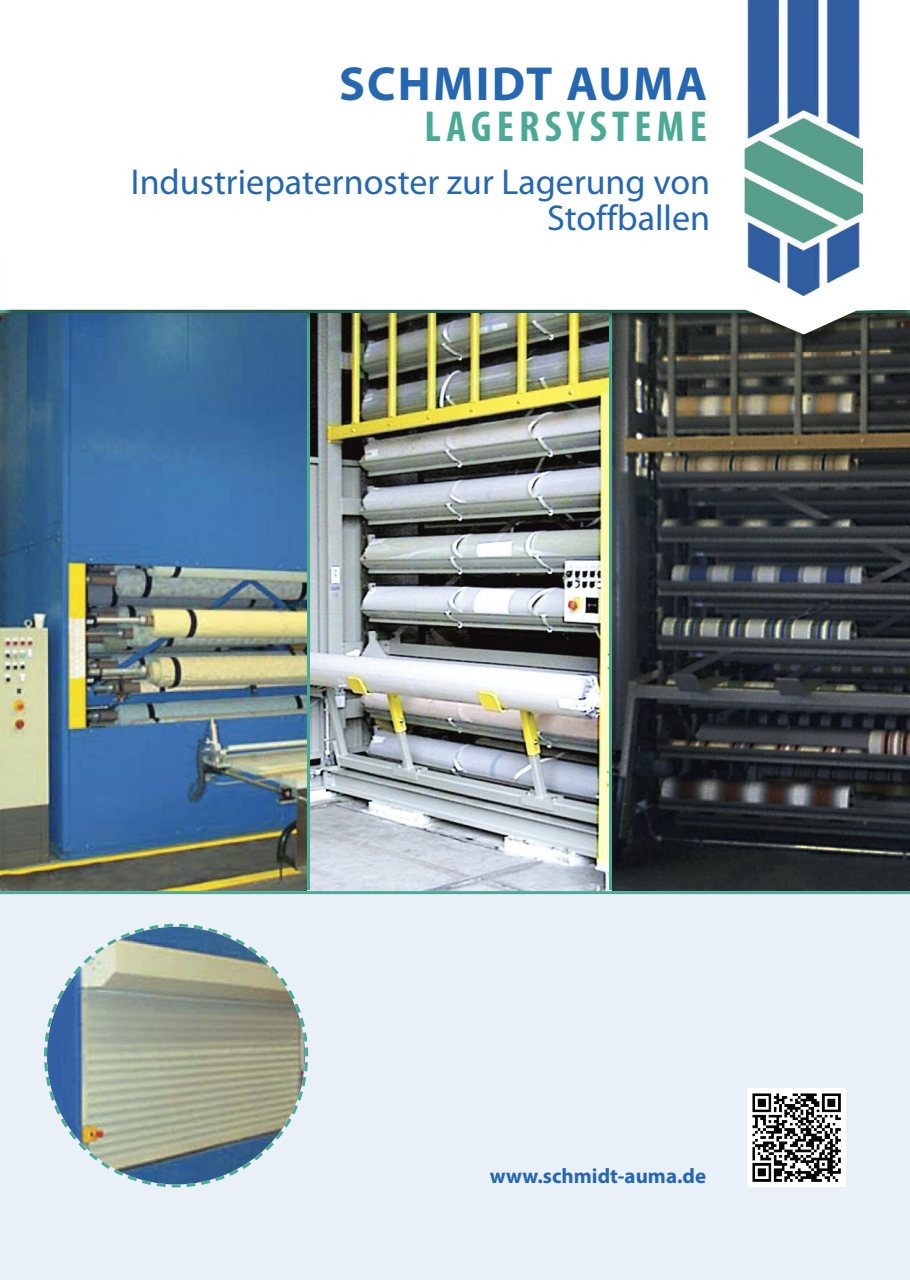
<style>
.page{position:relative;width:910px;height:1280px;background:#fff}
.page>*{position:absolute;margin:0;border:0;box-sizing:border-box;transform-origin:0 0}
.t1{font:700 48px "Myriad Pro";letter-spacing:.045em;color:#2567b0}
.t2{font:700 condensed 43.5px "Myriad Pro";letter-spacing:.12em;color:#4ba996}
.t3{font:36px/36px "Myriad Pro";color:#2567b0;text-align:right}
.t4{font:700 21px "Myriad Pro";color:#2567b0}
</style>
<div class="page">
<img style="left:612px;top:352px;width:298px;height:539px">
<img style="left:306px;top:310px;width:604px;height:42px">
<svg style="left:0;top:147px;width:900px;height:188px"></svg>
<div style="left:0;top:894px;width:910px;height:386px;background:#e9f0f7"></div>
<div style="left:0;top:894px;width:901px;height:377px;background:#e9f0f7"></div>
<img style="left:747px;top:1088px;width:98px;height:98px">
<div style="left:892px;top:0;width:18px;height:310px;background:#fff"></div>
<img style="left:0;top:313px;width:306px;height:578px">
<hr style="left:0;top:891px;width:910px;height:3px;background:#4ba996">
<svg style="left:44px;top:923px;width:265px;height:264px"></svg>
<svg style="left:169px;top:1183px;width:15px;height:5px"></svg>
<img style="left:310px;top:313px;width:298px;height:578px">
<img style="left:745px;top:0;width:117px;height:295px">
<h1 class="t1" style="left:339px;top:66px;width:370px">SCHMIDT AUMA</h1>
<p class="t2" style="left:425px;top:111px;width:284px">LAGERSYSTEME</p>
<p class="t3" style="left:131px;top:167px;width:581px">Industriepaternoster zur Lagerung von<br>Stoffballen</p>
<p class="t4" style="left:490px;top:1168px;width:218px">www.schmidt-auma.de</p>
</div>
